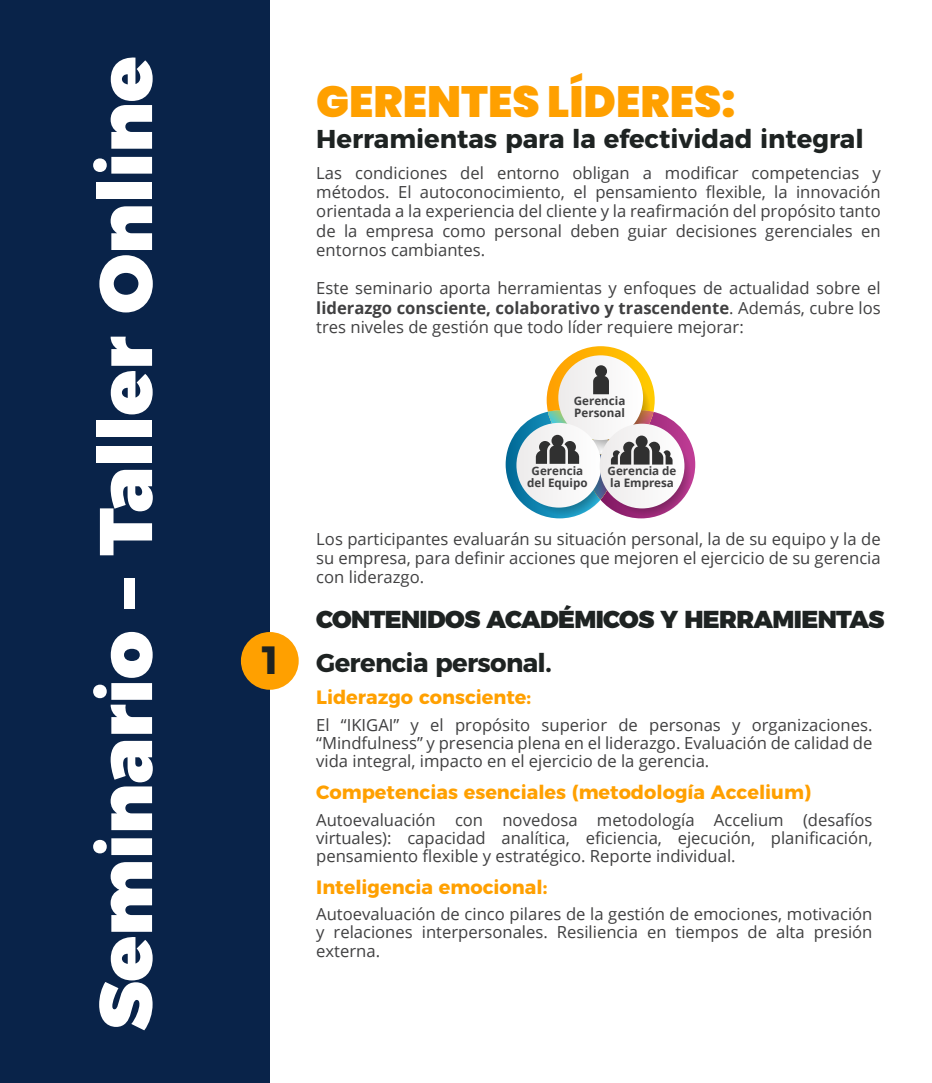
<style>
.page{position:relative;width:932px;height:1083px;background:#fff}
.page>*{position:absolute;margin:0;border:0;box-sizing:border-box;transform-origin:0 0}
.t1{font:900 74.38px "Montserrat";color:#fff}
.t2{font:900 43.75px "Poppins";color:#ffa000}
.t3{font:700 39.38px "Montserrat";color:#1e2322}
.t4{font:700 25.81px "Montserrat";color:#1e2322}
.t5{font:700 25.81px "Montserrat";letter-spacing:-.025em;color:#1e2322}
.t6{font:900 24.5px "Montserrat";letter-spacing:-.025em;color:#1e2322}
.t7{font:700 19.25px "Montserrat";color:#ffa000}
.t8{font:16.62px/19.2px "Open Sans";color:#404041;text-align:justify}
.t9{font:700 11.64px/11.6px "Open Sans";color:#404041}
.s1{font-weight:700}
</style>
<div class="page">
<div style="left:0;top:0;width:270px;height:1083px;background:#092349"></div>
<div style="left:241px;top:632px;width:58px;height:58px;background:#ffa000;border-radius:50%"></div>
<svg style="left:505px;top:346px;width:190px;height:172px"></svg>
<h1 class="t1" style="left:63px;top:1031px;width:976px;rotate:-90deg">Seminario – Taller Online</h1>
<h3 class="t3" style="left:258px;top:628px;width:26px">1</h3>
<h2 class="t2" style="left:316px;top:76px;width:420px">GERENTES LÍDERES:</h2>
<h3 class="t4" style="left:316px;top:118px;width:549px">Herramientas para la efectividad integral</h3>
<p class="t8" style="left:316px;top:163px;width:566px">Las condiciones del entorno obligan a modificar competencias y métodos. El autoconocimiento, el pensamiento flexible, la innovación orientada a la experiencia del cliente y la reafirmación del propósito tanto de la empresa como personal deben guiar decisiones gerenciales en entornos cambiantes.</p>
<p class="t8" style="left:316px;top:278px;width:566px">Este seminario aporta herramientas y enfoques de actualidad sobre el <span class="s1">liderazgo consciente, colaborativo y trascendente</span>. Además, cubre los tres niveles de gestión que todo líder requiere mejorar:</p>
<p class="t9" style="left:574px;top:395px;width:53px">Gerencia<br>Personal</p>
<p class="t9" style="left:527px;top:465px;width:62px;text-align:center">Gerencia del Equipo</p>
<p class="t9" style="left:607px;top:465px;width:70px">Gerencia de la Empresa</p>
<p class="t8" style="left:316px;top:529px;width:566px">Los participantes evaluarán su situación personal, la de su equipo y la de su empresa, para definir acciones que mejoren el ejercicio de su gerencia con liderazgo.</p>
<h3 class="t6" style="left:316px;top:598px;width:570px">CONTENIDOS ACADÉMICOS Y HERRAMIENTAS</h3>
<h3 class="t5" style="left:316px;top:642px;width:237px">Gerencia personal.</h3>
<p class="t7" style="left:316px;top:681px;width:216px">Liderazgo consciente:</p>
<p class="t8" style="left:316px;top:715px;width:558px;line-height:18px">El “IKIGAI” y el propósito superior de personas y organizaciones. “Mindfulness” y presencia plena en el liderazgo. Evaluación de calidad de vida integral, impacto en el ejercicio de la gerencia.</p>
<p class="t7" style="left:316px;top:776px;width:496px">Competencias esenciales (metodología Accelium)</p>
<p class="t8" style="left:316px;top:810px;width:557px;line-height:18px">Autoevaluación con novedosa metodología Accelium (desafíos virtuales): capacidad analítica, eficiencia, ejecución, planificación, pensamiento flexible y estratégico. Reporte individual.</p>
<p class="t7" style="left:316px;top:871px;width:233px">Inteligencia emocional:</p>
<p class="t8" style="left:316px;top:905px;width:557px;line-height:18px">Autoevaluación de cinco pilares de la gestión de emociones, motivación y relaciones interpersonales. Resiliencia en tiempos de alta presión externa.</p>
</div>
